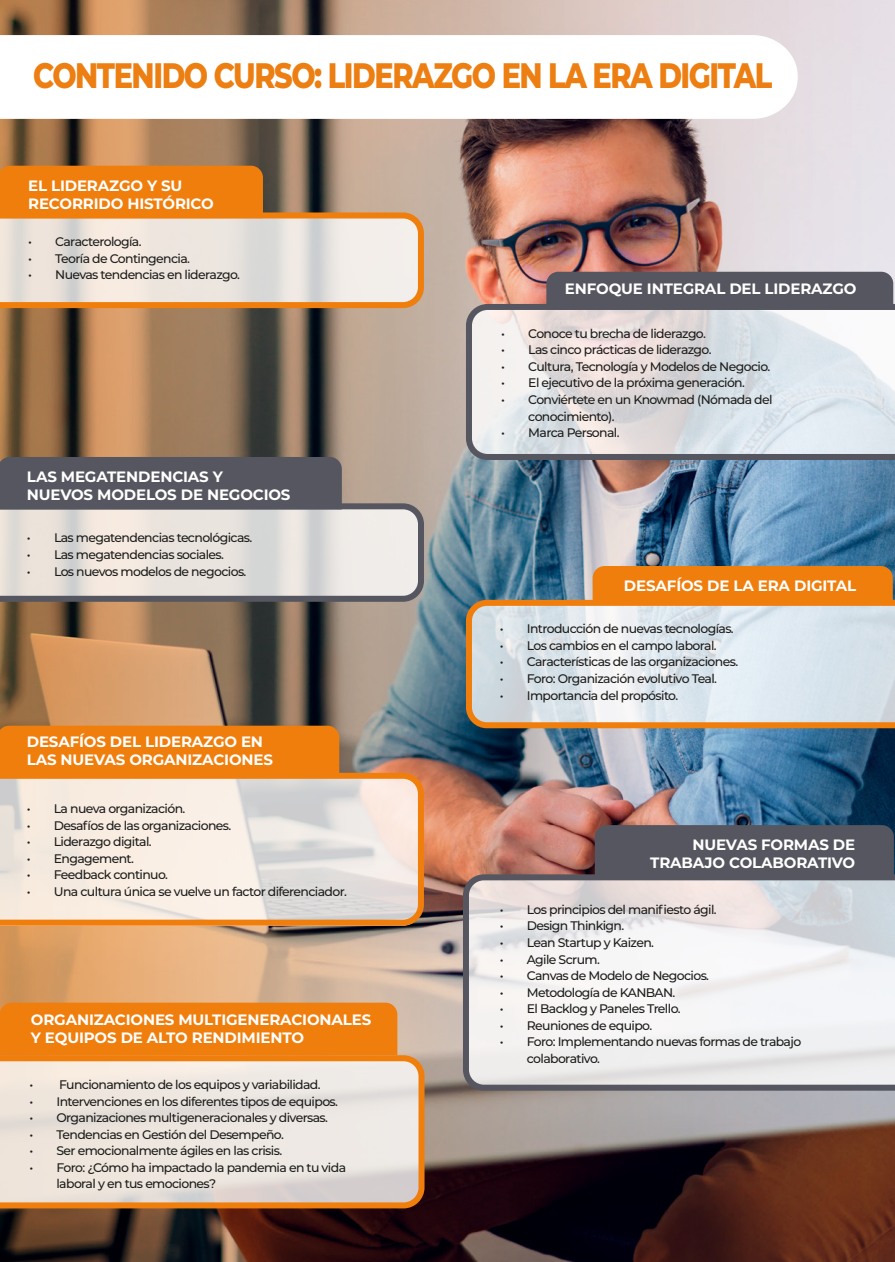
<style>
.page{position:relative;width:895px;height:1262px;background:#fff}
.page>*{position:absolute;margin:0;border:0;box-sizing:border-box;transform-origin:0 0}
.t1{font:800 35.4px "Montserrat";letter-spacing:-.05em;color:#ec7e12;scale:.81 1}
.t2{font:700 15px/18px "Montserrat";letter-spacing:-.01em;color:#fff}
.t3{font:500 12.45px/16.5px "Montserrat";letter-spacing:-.05em;color:#1d1d1b}
.t4{font:500 12.45px "Montserrat";letter-spacing:-.05em;color:#1e1e1c}
</style>
<div class="page">
<img style="left:0;top:0;width:893px;height:1262px">
<svg style="left:0;top:35px;width:797px;height:84px"></svg>
<svg style="left:0;top:457px;width:427px;height:148px;background:#b0acaa"></svg>
<svg style="left:463px;top:301px;width:432px;height:162px;background:#d4d5d9"></svg>
<div style="left:546px;top:272px;width:347px;height:37px;background:#55565f"></div>
<svg style="left:460px;top:871px;width:435px;height:223px"></svg>
<div style="left:595px;top:825px;width:298px;height:53px;background:#55565f"></div>
<svg style="left:0;top:166px;width:427px;height:145px;background:#e0b992"></svg>
<svg style="left:463px;top:597px;width:432px;height:134px;background:#d8d7d4"></svg>
<div style="left:592px;top:566px;width:300px;height:37px;background:#f07e0c"></div>
<svg style="left:0;top:770px;width:427px;height:159px;background:#ecdccd"></svg>
<div style="left:0;top:726px;width:339px;height:52px;background:#f07e0c"></div>
<svg style="left:0;top:1052px;width:427px;height:159px;background:#e7d6c7"></svg>
<div style="left:0;top:1003px;width:397px;height:52px;background:#f07e0c"></div>
<h1 class="t1" style="left:33px;top:50px;width:914px">CONTENIDO CURSO: LIDERAZGO EN LA ERA DIGITAL</h1>
<p class="t2" style="left:28px;top:175px;width:187px">EL LIDERAZGO Y SU<br>RECORRIDO HISTÓRICO</p>
<p class="t4" style="left:28px;top:233px;width:115px">• Caracterología.</p>
<p class="t4" style="left:28px;top:250px;width:163px">• Teoría de Contingencia.</p>
<p class="t4" style="left:28px;top:266px;width:213px">• Nuevas tendencias en liderazgo.</p>
<p class="t2" style="left:27px;top:467px;width:265px">LAS MEGATENDENCIAS Y<br>NUEVOS MODELOS DE NEGOCIOS</p>
<p class="t3" style="left:27px;top:529px;width:227px">• Las megatendencias tecnológicas.</p>
<p class="t3" style="left:27px;top:546px;width:198px">• Las megatendencias sociales.</p>
<p class="t3" style="left:27px;top:562px;width:221px">• Los nuevos modelos de negocios.</p>
<p class="t2" style="left:27px;top:731px;width:248px">DESAFÍOS DEL LIDERAZGO EN<br>LAS NUEVAS ORGANIZACIONES</p>
<p class="t3" style="left:27px;top:800px;width:160px">• La nueva organización.</p>
<p class="t3" style="left:27px;top:816px;width:206px">• Desafíos de las organizaciones.</p>
<p class="t3" style="left:27px;top:833px;width:126px">• Liderazgo digital.</p>
<p class="t3" style="left:27px;top:850px;width:109px">• Engagement.</p>
<p class="t3" style="left:27px;top:866px;width:143px">• Feedback continuo.</p>
<p class="t3" style="left:27px;top:883px;width:321px">• Una cultura única se vuelve un factor diferenciador.</p>
<p class="t2" style="left:31px;top:1010px;width:342px">ORGANIZACIONES MULTIGENERACIONALES<br>Y EQUIPOS DE ALTO RENDIMIENTO</p>
<p class="t3" style="left:29px;top:1076px;width:293px">• Funcionamiento de los equipos y variabilidad.</p>
<p class="t3" style="left:29px;top:1092px;width:310px">• Intervenciones en los diferentes tipos de equipos.</p>
<p class="t3" style="left:29px;top:1109px;width:300px">• Organizaciones multigeneracionales y diversas.</p>
<p class="t3" style="left:29px;top:1125px;width:256px">• Tendencias en Gestión del Desempeño.</p>
<p class="t3" style="left:29px;top:1142px;width:254px">• Ser emocionalmente ágiles en las crisis.</p>
<p class="t3" style="left:56px;top:1159px;width:291px;text-indent:-27px">• Foro: ¿Cómo ha impactado la pandemia en tu vida laboral y en tus emociones?</p>
<p class="t2" style="left:565px;top:279px;width:293px">ENFOQUE INTEGRAL DEL LIDERAZGO</p>
<p class="t3" style="left:501px;top:324px;width:206px">• Conoce tu brecha de liderazgo.</p>
<p class="t3" style="left:501px;top:341px;width:212px">• Las cinco prácticas de liderazgo.</p>
<p class="t3" style="left:501px;top:358px;width:270px">• Cultura, Tecnología y Modelos de Negocio.</p>
<p class="t3" style="left:501px;top:374px;width:245px">• El ejecutivo de la próxima generación.</p>
<p class="t3" style="left:528px;top:391px;width:246px;text-indent:-27px">• Conviértete en un Knowmad (Nómada del conocimiento).</p>
<p class="t3" style="left:501px;top:424px;width:120px">• Marca Personal.</p>
<p class="t2" style="left:624px;top:576px;width:234px">DESAFÍOS DE LA ERA DIGITAL</p>
<p class="t3" style="left:500px;top:620px;width:235px">• Introducción de nuevas tecnologías.</p>
<p class="t3" style="left:500px;top:637px;width:218px">• Los cambios en el campo laboral.</p>
<p class="t3" style="left:500px;top:653px;width:240px">• Características de las organizaciones.</p>
<p class="t3" style="left:500px;top:670px;width:219px">• Foro: Organización evolutivo Teal.</p>
<p class="t3" style="left:500px;top:686px;width:180px">• Importancia del propósito.</p>
<p class="t2" style="left:650px;top:835px;width:206px;text-align:right">NUEVAS FORMAS DE<br>TRABAJO COLABORATIVO</p>
<p class="t3" style="left:500px;top:901px;width:218px">• Los principios del manifiesto ágil.</p>
<p class="t3" style="left:500px;top:917px;width:126px">• Design Thinkign.</p>
<p class="t3" style="left:500px;top:934px;width:156px">• Lean Startup y Kaizen.</p>
<p class="t3" style="left:500px;top:950px;width:101px">• Agile Scrum.</p>
<p class="t3" style="left:500px;top:967px;width:211px">• Canvas de Modelo de Negocios.</p>
<p class="t3" style="left:500px;top:983px;width:177px">• Metodología de KANBAN.</p>
<p class="t3" style="left:500px;top:1000px;width:182px">• El Backlog y Paneles Trello.</p>
<p class="t3" style="left:500px;top:1017px;width:154px">• Reuniones de equipo.</p>
<p class="t3" style="left:527px;top:1033px;width:276px;text-indent:-27px">• Foro: Implementando nuevas formas de trabajo colaborativo.</p>
</div>
